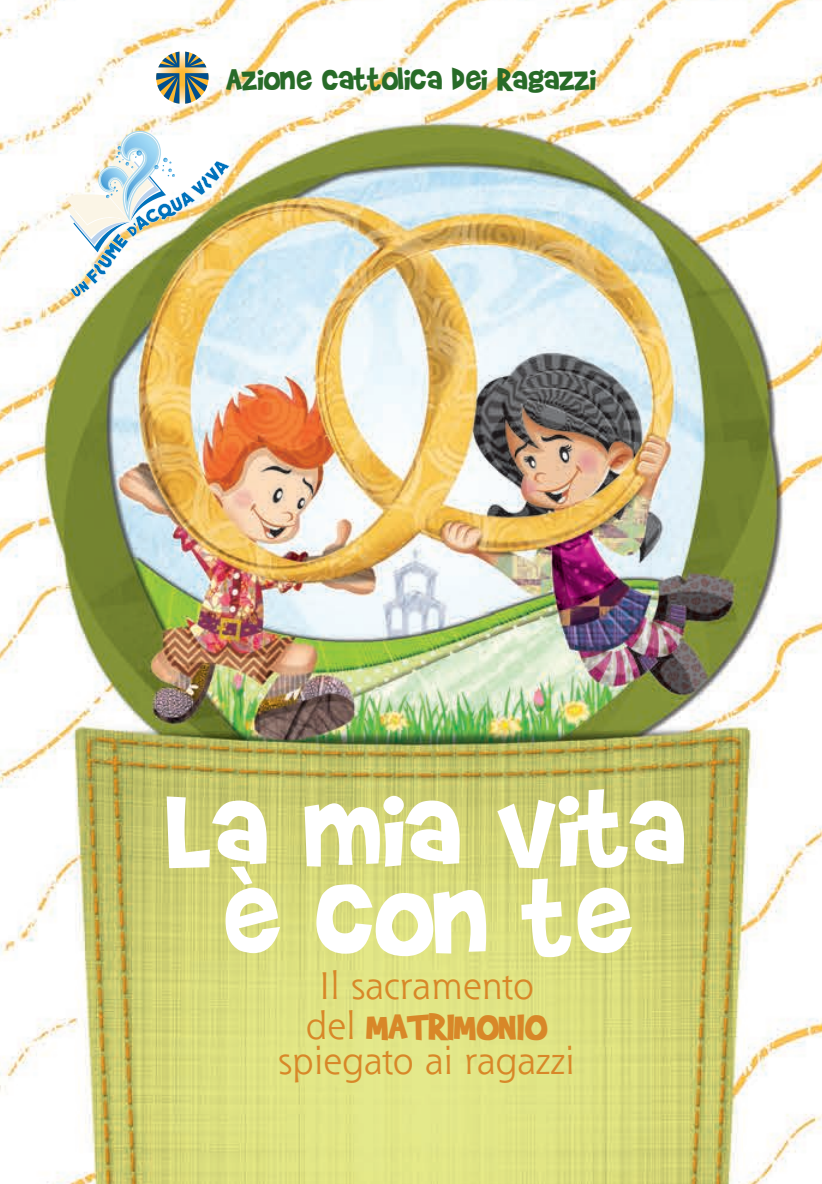
<style>
.page{position:relative;width:822px;height:1184px;background:#fff}
.page>*{position:absolute;margin:0;border:0;box-sizing:border-box;transform-origin:0 0}
.t1{font:122.5px/89.2px "Brady Bunch Remastered";color:#fff;text-align:center;scale:1.05 1}
.t2{font:42.5px "Brady Bunch Remastered";color:#d88728;scale:1.05 1}
.t3{font:37.5px "Shannon";color:#d88728}
.t4{font:36px "Brady Bunch Remastered";color:#286b28}
.s1{font-family:"Shannon";font-size:37.5px}
</style>
<div class="page">
<img style="left:0;top:0;width:821px;height:1184px">
<svg style="left:156px;top:52px;width:52px;height:52px"></svg>
<img style="left:66px;top:130px;width:164px;height:167px">
<svg style="left:813px;top:0;width:8px;height:5px"></svg>
<p class="t4" style="left:227px;top:60px;width:371px">Azione Cattolica dei Ragazzi</p>
<h1 class="t1" style="left:167px;top:784px;width:495px">La mia vita è con te</h1>
<p class="t3" style="left:319px;top:961px;width:216px">Il sacramento</p>
<p class="t2" style="left:306px;top:1003px;width:231px"><span class="s1">del</span> MATRIMONIO</p>
<p class="t3" style="left:278px;top:1036px;width:298px">spiegato ai ragazzi</p>
</div>
